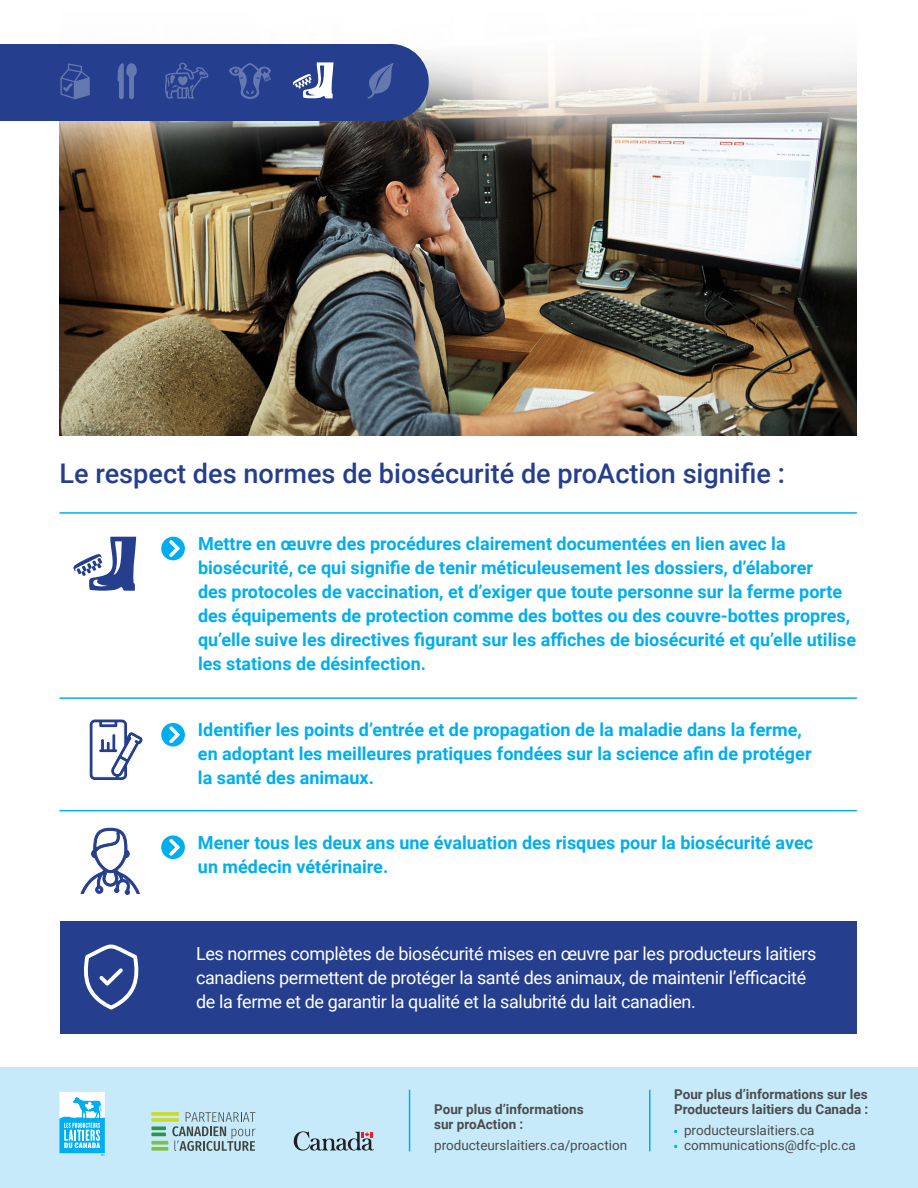
<style>
.page{position:relative;width:918px;height:1188px;background:#fff}
.page>*{position:absolute;margin:0;border:0;box-sizing:border-box;transform-origin:0 0}
.t1{font:500 27.15px "Roboto";color:#253f8e}
.t2{font:700 18px/24px "Roboto";color:#00aeef}
.t3{font:18px/24px "Roboto";letter-spacing:-.02em;color:#fff}
.t4{font:700 13.5px/15px "Roboto";color:#4b4c4d}
.t5{font:13.5px "Roboto";color:#4b4c4d}
</style>
<div class="page">
<div style="left:60px;top:921px;width:797px;height:112px;background:#253f8e"></div>
<div style="left:161px;top:723px;width:24px;height:24px;background:#00aeef;border-radius:50%"></div>
<svg style="left:169px;top:726px;width:12px;height:18px"></svg>
<div style="left:161px;top:835px;width:24px;height:24px;background:#00aeef;border-radius:50%"></div>
<svg style="left:169px;top:838px;width:12px;height:18px"></svg>
<hr style="left:59px;top:512px;width:798px;height:2px;background:#00aeef">
<hr style="left:59px;top:697px;width:798px;height:2px;background:#00aeef">
<hr style="left:59px;top:810px;width:798px;height:1px;background:#00aeef">
<img style="left:59px;top:43px;width:798px;height:392px">
<div style="left:0;top:44px;width:391px;height:76px;background:#253f8e"></div>
<div style="left:353px;top:44px;width:76px;height:76px;background:#253f8e;border-radius:50%"></div>
<svg style="left:60px;top:63px;width:30px;height:36px"></svg>
<svg style="left:118px;top:63px;width:19px;height:36px"></svg>
<svg style="left:165px;top:63px;width:43px;height:36px"></svg>
<svg style="left:229px;top:63px;width:42px;height:36px"></svg>
<svg style="left:292px;top:62px;width:42px;height:37px"></svg>
<svg style="left:367px;top:63px;width:27px;height:36px"></svg>
<svg style="left:89px;top:719px;width:54px;height:62px"></svg>
<svg style="left:80px;top:828px;width:60px;height:67px"></svg>
<svg style="left:84px;top:944px;width:55px;height:66px"></svg>
<div style="left:161px;top:537px;width:24px;height:23px;background:#00aeef;border-radius:50%"></div>
<svg style="left:169px;top:539px;width:12px;height:19px"></svg>
<svg style="left:73px;top:537px;width:63px;height:54px"></svg>
<div style="left:0;top:1067px;width:918px;height:121px;background:#c6eafa"></div>
<hr style="left:409px;top:1090px;width:1px;height:61px;background:#00aeef">
<hr style="left:649px;top:1090px;width:2px;height:61px;background:#00aeef">
<svg style="left:293px;top:1131px;width:81px;height:20px"></svg>
<svg style="left:59px;top:1092px;width:46px;height:64px;background:#7fd6f6"></svg>
<svg style="left:151px;top:1147px;width:17px;height:4px"></svg>
<svg style="left:151px;top:1141px;width:17px;height:4px"></svg>
<hr style="left:151px;top:1133px;width:15px;height:3px;background:#2a9646">
<svg style="left:151px;top:1126px;width:15px;height:4px"></svg>
<svg style="left:172px;top:1112px;width:83px;height:39px"></svg>
<svg style="left:151px;top:1118px;width:28px;height:4px"></svg>
<svg style="left:151px;top:1112px;width:28px;height:4px"></svg>
<p class="t1" style="left:59px;top:454px;width:727px">Le respect des normes de biosécurité de proAction signifie :</p>
<p class="t2" style="left:198px;top:531px;width:660px">Mettre en œuvre des procédures clairement documentées en lien avec la biosécurité, ce qui signifie de tenir méticuleusement les dossiers, d’élaborer<br>des protocoles de vaccination, et d’exiger que toute personne sur la ferme porte des équipements de protection comme des bottes ou des couvre-bottes propres, qu’elle suive les directives figurant sur les affiches de biosécurité et qu’elle utilise les stations de désinfection.</p>
<p class="t2" style="left:198px;top:717px;width:615px">Identifier les points d’entrée et de propagation de la maladie dans la ferme, en adoptant les meilleures pratiques fondées sur la science afin de protéger la santé des animaux.</p>
<p class="t2" style="left:198px;top:830px;width:617px">Mener tous les deux ans une évaluation des risques pour la biosécurité avec un médecin vétérinaire.</p>
<p class="t3" style="left:196px;top:941px;width:622px">Les normes complètes de biosécurité mises en œuvre par les producteurs laitiers canadiens permettent de protéger la santé des animaux, de maintenir l’efficacité de la ferme et de garantir la qualité et la salubrité du lait canadien.</p>
<p class="t4" style="left:434px;top:1101px;width:151px">Pour plus d’informations sur proAction :</p>
<p class="t5" style="left:434px;top:1136px;width:195px">producteurslaitiers.ca/proaction</p>
<p class="t4" style="left:674px;top:1086px;width:196px">Pour plus d’informations sur les<br>Producteurs laitiers du Canada :</p>
<p class="t5" style="left:684px;top:1121px;width:132px">producteurslaitiers.ca</p>
<p class="t5" style="left:684px;top:1136px;width:173px">communications@dfc-plc.ca</p>
</div>
